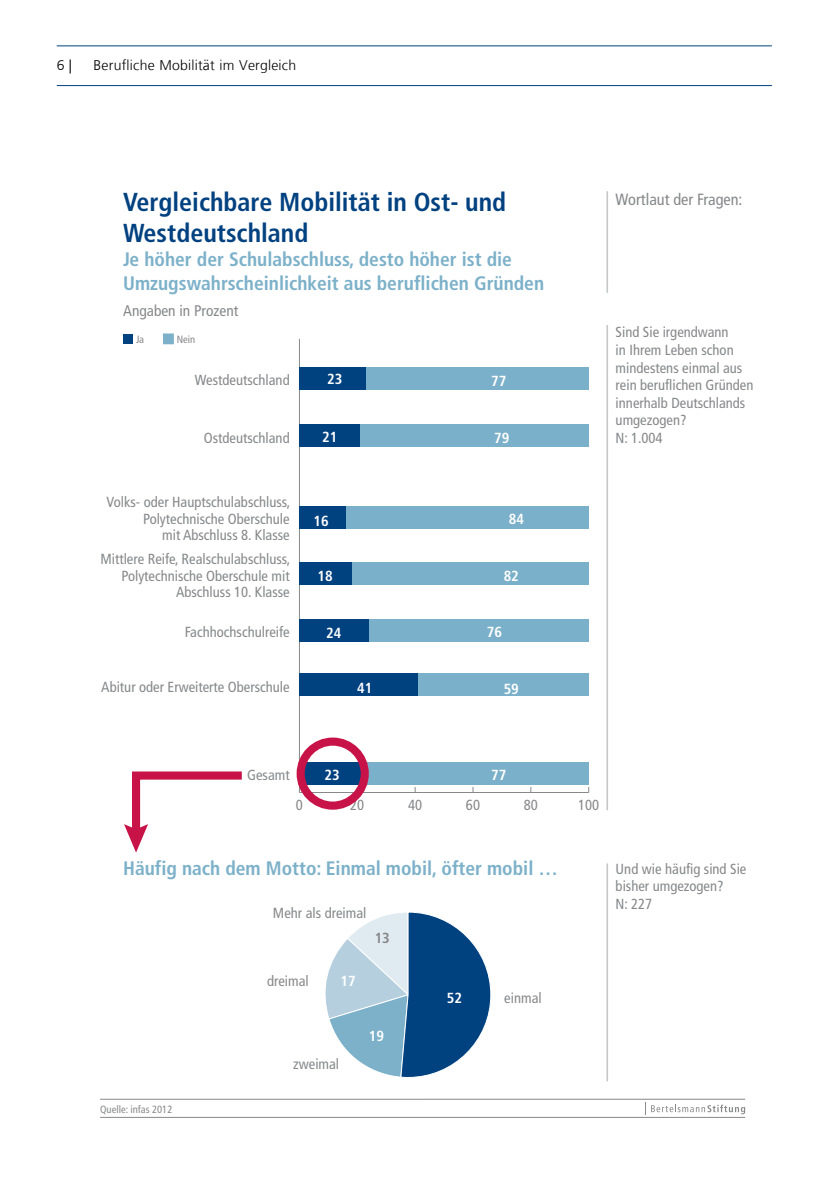
<style>
.page{position:relative;width:840px;height:1191px;background:#fff}
.page>*{position:absolute;margin:0;border:0;box-sizing:border-box;transform-origin:0 0}
.t1{font:700 condensed 26px/31.2px "Frutiger";color:#004180}
.t2{font:700 condensed 19.4px/23.4px "Frutiger";color:#7cb1c9}
.t3{font:condensed 16.2px "Frutiger";color:#87888a}
.t4{font:condensed 15.4px "Frutiger";color:#87888a}
.t5{font:condensed 14.6px/17.6px "Frutiger";color:#87888a;text-align:right}
.t6{font:700 condensed 14.6px "Frutiger";color:#fff}
.t7{font:700 condensed 14.6px "Frutiger";color:#87888a}
.t8{font:300 14px "Frutiger LT Com";letter-spacing:.015em;color:#000}
.t9{font:condensed 10.6px "Frutiger";color:#88898b}
.s1{font-weight:400;font-stretch:condensed}
</style>
<div class="page">
<hr style="left:57px;top:45px;width:714px;height:1px;background:#004180">
<hr style="left:57px;top:85px;width:714px;height:1px;background:#004180">
<hr style="left:299px;top:792px;width:289px;height:1px;background:#87888a">
<hr style="left:299px;top:339px;width:1px;height:440px;background:#87888a">
<div style="left:366px;top:762px;width:222px;height:23px;background:#7bb0ca"></div>
<div style="left:366px;top:367px;width:222px;height:23px;background:#7bb0ca"></div>
<div style="left:360px;top:424px;width:228px;height:22px;background:#7bb0ca"></div>
<div style="left:346px;top:506px;width:242px;height:22px;background:#7bb0ca"></div>
<div style="left:351px;top:562px;width:237px;height:23px;background:#7bb0ca"></div>
<div style="left:369px;top:619px;width:219px;height:22px;background:#7bb0ca"></div>
<div style="left:418px;top:673px;width:170px;height:23px;background:#7bb0ca"></div>
<div style="left:299px;top:762px;width:67px;height:23px;background:#004180"></div>
<div style="left:299px;top:367px;width:67px;height:23px;background:#004180"></div>
<div style="left:299px;top:424px;width:61px;height:22px;background:#004180"></div>
<div style="left:299px;top:506px;width:46px;height:22px;background:#004180"></div>
<div style="left:299px;top:562px;width:52px;height:23px;background:#004180"></div>
<div style="left:299px;top:619px;width:69px;height:22px;background:#004180"></div>
<div style="left:299px;top:673px;width:119px;height:23px;background:#004180"></div>
<hr style="left:100px;top:1117px;width:644px;height:1px;background:#87888a">
<hr style="left:100px;top:1098px;width:644px;height:1px;background:#87888a">
<div style="left:123px;top:334px;width:9px;height:9px;background:#004180"></div>
<div style="left:164px;top:334px;width:9px;height:9px;background:#7cb1c9"></div>
<div style="left:163px;top:333px;width:11px;height:11px;border:2px solid #7cb1c9"></div>
<svg style="left:645px;top:1102px;width:99px;height:12px"></svg>
<hr style="left:606px;top:325px;width:1px;height:485px;background:#c6c7c9">
<hr style="left:606px;top:191px;width:1px;height:102px;background:#c6c7c9">
<hr style="left:606px;top:863px;width:1px;height:218px;background:#c6c7c9">
<svg style="left:325px;top:912px;width:166px;height:166px"></svg>
<div style="left:296px;top:737px;width:72px;height:72px;border:8px solid #c71347;border-radius:50%"></div>
<svg style="left:124px;top:771px;width:118px;height:81px"></svg>
<p class="t8" style="left:57px;top:57px;width:17px">6 <span class="s1">|</span></p>
<p class="t8" style="left:94px;top:57px;width:204px">Berufliche Mobilität im Vergleich</p>
<h1 class="t1" style="left:123px;top:186px;width:384px">Vergleichbare Mobilität in Ost- und<br>Westdeutschland</h1>
<h2 class="t2" style="left:123px;top:248px;width:422px">Je höher der Schulabschluss, desto höher ist die<br>Umzugswahrscheinlichkeit aus beruflichen Gründen</h2>
<p class="t4" style="left:123px;top:301px;width:117px">Angaben in Prozent</p>
<p class="t9" style="left:136px;top:333px;width:10px">Ja</p>
<p class="t9" style="left:176px;top:333px;width:20px">Nein</p>
<p class="t5" style="left:195px;top:371px;width:96px">Westdeutschland</p>
<p class="t5" style="left:204px;top:429px;width:87px">Ostdeutschland</p>
<p class="t5" style="left:106px;top:494px;width:185px;line-height:16.2px">Volks- oder Hauptschulabschluss,<br>Polytechnische Oberschule<br>mit Abschluss 8. Klasse</p>
<p class="t5" style="left:100px;top:551px;width:191px;line-height:16.2px">Mittlere Reife, Realschulabschluss,<br>Polytechnische Oberschule mit<br>Abschluss 10. Klasse</p>
<p class="t5" style="left:185px;top:623px;width:106px">Fachhochschulreife</p>
<p class="t5" style="left:101px;top:678px;width:190px">Abitur oder Erweiterte Oberschule</p>
<p class="t6" style="left:327px;top:371px;width:17px">23</p>
<p class="t6" style="left:322px;top:428px;width:17px">21</p>
<p class="t6" style="left:313px;top:512px;width:17px">16</p>
<p class="t6" style="left:317px;top:567px;width:17px">18</p>
<p class="t6" style="left:326px;top:624px;width:17px">24</p>
<p class="t6" style="left:357px;top:679px;width:17px">41</p>
<p class="t6" style="left:491px;top:372px;width:17px">77</p>
<p class="t6" style="left:494px;top:429px;width:17px">79</p>
<p class="t6" style="left:508px;top:511px;width:17px">84</p>
<p class="t6" style="left:503px;top:567px;width:17px">82</p>
<p class="t6" style="left:486px;top:623px;width:17px">76</p>
<p class="t6" style="left:503px;top:680px;width:17px">59</p>
<p class="t3" style="left:615px;top:190px;width:128px">Wortlaut der Fragen:</p>
<p class="t5" style="left:615px;top:324px;width:139px;text-align:left">Sind Sie irgendwann<br>in Ihrem Leben schon mindestens einmal aus rein beruflichen Gründen innerhalb Deutschlands umgezogen?<br>N: 1.004</p>
<p class="t5" style="left:247px;top:766px;width:44px">Gesamt</p>
<p class="t6" style="left:324px;top:766px;width:17px">23</p>
<p class="t6" style="left:491px;top:766px;width:17px">77</p>
<p class="t5" style="left:296px;top:795px;width:9px">0</p>
<p class="t5" style="left:350px;top:795px;width:16px">20</p>
<p class="t5" style="left:408px;top:795px;width:16px">40</p>
<p class="t5" style="left:465px;top:795px;width:16px">60</p>
<p class="t5" style="left:523px;top:795px;width:16px">80</p>
<p class="t5" style="left:578px;top:795px;width:23px">100</p>
<h2 class="t2" style="left:123px;top:856px;width:436px">Häufig nach dem Motto: Einmal mobil, öfter mobil …</h2>
<p class="t9" style="left:100px;top:1102px;width:74px">Quelle: infas 2012</p>
<p class="t5" style="left:273px;top:904px;width:95px">Mehr als dreimal</p>
<p class="t7" style="left:374px;top:929px;width:17px">13</p>
<p class="t5" style="left:267px;top:972px;width:43px">dreimal</p>
<p class="t6" style="left:340px;top:972px;width:17px">17</p>
<p class="t5" style="left:293px;top:1055px;width:47px">zweimal</p>
<p class="t6" style="left:368px;top:1026px;width:17px">19</p>
<p class="t6" style="left:446px;top:988px;width:17px">52</p>
<p class="t5" style="left:504px;top:988px;width:39px">einmal</p>
<p class="t5" style="left:615px;top:860px;width:132px;text-align:left">Und wie häufig sind Sie bisher umgezogen?<br>N: 227</p>
</div>
